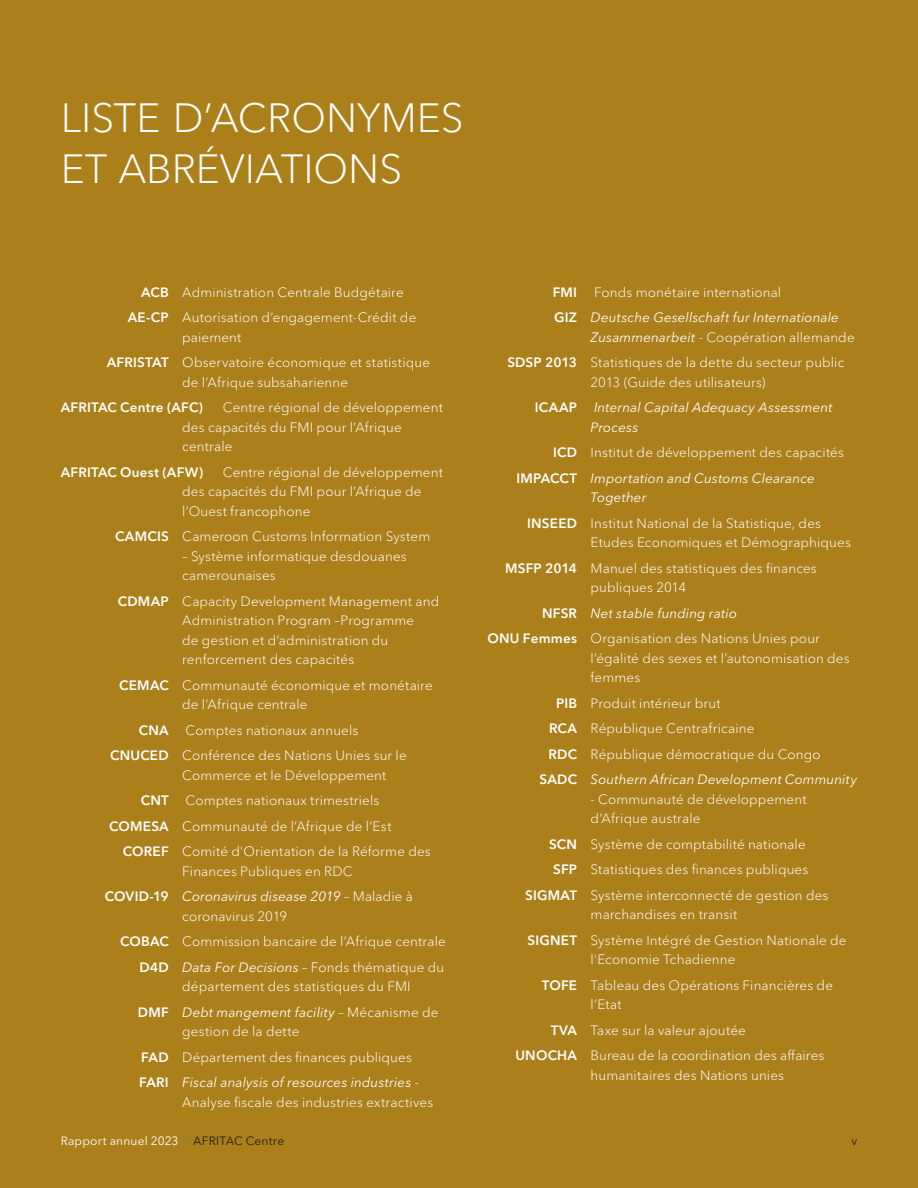
<style>
.page{position:relative;width:918px;height:1188px;background:#ab7f19}
.page>*{position:absolute;margin:0;border:0;box-sizing:border-box;transform-origin:0 0}
.t1{font:300 40.5px/51px "Avenir Next W1 G";color:#fff}
.t2{font:300 13.5px/25.5px "Avenir Next W1 G";letter-spacing:.01em;color:#fff}
.t3{font:italic 13.5px/25.5px "Avenir Next W1 G";letter-spacing:.01em;color:#fff}
.t4{font:600 13.5px "Avenir Next W1 G";letter-spacing:.015em;color:#fff}
.t5{font:12px "Avenir Next W1 G";letter-spacing:.015em;color:#fff}
.t6{font:12px "Avenir Next W1 G";color:#231f20}
.s1{font-weight:600}
.s2{font-weight:400;font-style:italic}
.s3{font-weight:600;font-style:normal}
.s4{font-weight:300;font-style:normal}
.s5{color:#808285}
.s6{color:#231f20}
</style>
<div class="page">
<h1 class="t1" style="left:61px;top:89px;width:405px">LISTE D’ACRONYMES<br>ET ABRÉVIATIONS</h1>
<p class="t2" style="left:128px;top:278px;width:290px;text-align:center"><span class="s1">ACB</span> Administration Centrale Budgétaire<br><span class="s1">AE-CP</span> Autorisation d’engagement-Crédit de</p>
<p class="t2" style="left:107px;top:323px;width:325px;text-indent:75px">paiement<br><span class="s1">AFRISTAT</span> Observatoire économique et statistique</p>
<p class="t2" style="left:182px;top:368px;width:167px">de l’Afrique subsaharienne</p>
<p class="t4" style="left:61px;top:397px;width:144px">AFRITAC Centre (AFC)</p>
<p class="t2" style="left:182px;top:396px;width:262px;line-height:19.5px;text-indent:40px">Centre régional de développement des capacités du FMI pour l’Afrique centrale</p>
<p class="t4" style="left:61px;top:461px;width:144px">AFRITAC Ouest (AFW)</p>
<p class="t2" style="left:182px;top:461px;width:262px;line-height:19.5px;text-indent:40px">Centre régional de développement des capacités du FMI pour l’Afrique de l’Ouest francophone</p>
<p class="t2" style="left:115px;top:522px;width:317px"><span class="s1">CAMCIS</span> Cameroon Customs Information System</p>
<p class="t2" style="left:182px;top:545px;width:226px;line-height:19.5px">– Système informatique desdouanes camerounaises</p>
<p class="t2" style="left:182px;top:590px;width:258px;line-height:19.5px;text-indent:-64px"><span class="s1">CDMAP</span> Capacity Development Management and Administration Program –Programme<br>de gestion et d’administration du renforcement des capacités</p>
<p class="t2" style="left:182px;top:674px;width:252px;line-height:19.5px;text-indent:-63px"><span class="s1">CEMAC</span> Communauté économique et monétaire de l’Afrique centrale</p>
<p class="t4" style="left:139px;top:719px;width:31px">CNA</p>
<p class="t2" style="left:110px;top:716px;width:298px;text-indent:75px">Comptes nationaux annuels<br><span class="s1">CNUCED</span> Conférence des Nations Unies sur le</p>
<p class="t2" style="left:182px;top:761px;width:206px">Commerce et le Développement</p>
<p class="t2" style="left:141px;top:786px;width:240px"><span class="s1">CNT</span> Comptes nationaux trimestriels</p>
<p class="t2" style="left:109px;top:812px;width:284px"><span class="s1">COMESA</span> Communauté de l’Afrique de l’Est</p>
<p class="t2" style="left:123px;top:837px;width:310px"><span class="s1">COREF</span> Comité d'Orientation de la Réforme des</p>
<p class="t2" style="left:105px;top:857px;width:310px;text-indent:77px">Finances Publiques en RDC<br><span class="s1">COVID-19</span> <span class="s2">Coronavirus disease 2019</span> – Maladie à</p>
<p class="t2" style="left:182px;top:902px;width:107px">coronavirus 2019</p>
<p class="t2" style="left:120px;top:927px;width:327px"><span class="s1">COBAC</span> Commission bancaire de l’Afrique centrale</p>
<p class="t2" style="left:140px;top:953px;width:306px"><span class="s1">D4D</span> <span class="s2">Data For Decisions</span> – Fonds thématique du</p>
<p class="t2" style="left:138px;top:972px;width:302px;text-indent:44px">département des statistiques du FMI<br><span class="s1">DMF</span> <span class="s2">Debt mangement facility</span> – Mécanisme de</p>
<p class="t2" style="left:139px;top:1017px;width:281px;text-indent:43px">gestion de la dette<br><span class="s1">FAD</span> Département des finances publiques<br><span class="s1">FARI</span> <span class="s2">Fiscal analysis of resources industries</span> -</p>
<p class="t2" style="left:182px;top:1088px;width:253px">Analyse fiscale des industries extractives</p>
<p class="t3" style="left:553px;top:278px;width:288px"><span class="s3">FMI</span> <span class="s4">Fonds monétaire international<br></span><span class="s3">GIZ</span> Deutsche Gesellschaft fur Internationale</p>
<p class="t2" style="left:507px;top:323px;width:349px;text-indent:83px"><span class="s2">Zusammenarbeit</span> - Coopération allemande<br><span class="s1">SDSP 2013</span> Statistiques de la dette du secteur public</p>
<p class="t3" style="left:535px;top:368px;width:299px;text-indent:56px"><span class="s4">2013 (Guide des utilisateurs)<br></span><span class="s3">ICAAP</span> Internal Capital Adequacy Assessment</p>
<p class="t3" style="left:591px;top:413px;width:49px">Process</p>
<p class="t2" style="left:553px;top:438px;width:292px"><span class="s1">ICD</span> Institut de développement des capacités</p>
<p class="t3" style="left:516px;top:464px;width:300px"><span class="s3">IMPACCT</span> Importation and Customs Clearance</p>
<p class="t2" style="left:527px;top:483px;width:295px;text-indent:63px"><span class="s2">Together<br></span><span class="s1">INSEED</span> Institut National de la Statistique, des</p>
<p class="t2" style="left:505px;top:528px;width:347px;text-indent:85px">Etudes Economiques et Démographiques<br><span class="s1">MSFP 2014</span> Manuel des statistiques des finances</p>
<p class="t2" style="left:591px;top:573px;width:97px">publiques 2014</p>
<p class="t3" style="left:542px;top:599px;width:196px"><span class="s3">NFSR</span> Net stable funding ratio</p>
<p class="t2" style="left:488px;top:624px;width:334px"><span class="s1">ONU Femmes</span> Organisation des Nations Unies pour</p>
<p class="t2" style="left:591px;top:647px;width:261px;line-height:19.5px">l’égalité des sexes et l’autonomisation des femmes</p>
<p class="t2" style="left:556px;top:689px;width:166px"><span class="s1">PIB</span> Produit intérieur brut</p>
<p class="t2" style="left:549px;top:714px;width:207px"><span class="s1">RCA</span> République Centrafricaine</p>
<p class="t2" style="left:549px;top:740px;width:274px"><span class="s1">RDC</span> République démocratique du Congo</p>
<p class="t3" style="left:540px;top:766px;width:319px"><span class="s3">SADC</span> Southern African Development Community</p>
<p class="t2" style="left:591px;top:788px;width:217px;line-height:19.5px">- Communauté de développement d’Afrique australe</p>
<p class="t2" style="left:525px;top:830px;width:305px;text-align:center"><span class="s1">SCN</span> Système de comptabilité nationale<br><span class="s1">SFP</span> Statistiques des finances publiques<br><span class="s1">SIGMAT</span> Système interconnecté de gestion des</p>
<p class="t2" style="left:528px;top:900px;width:320px;text-indent:63px">marchandises en transit<br><span class="s1">SIGNET</span> Système Intégré de Gestion Nationale de</p>
<p class="t2" style="left:542px;top:945px;width:293px;text-indent:49px">l'Economie Tchadienne<br><span class="s1">TOFE</span> Tableau des Opérations Financières de</p>
<p class="t2" style="left:591px;top:990px;width:33px">l’Etat</p>
<p class="t2" style="left:551px;top:1016px;width:197px"><span class="s1">TVA</span> Taxe sur la valeur ajoutée</p>
<p class="t2" style="left:515px;top:1041px;width:311px"><span class="s1">UNOCHA</span> Bureau de la coordination des affaires</p>
<p class="t2" style="left:591px;top:1061px;width:195px">humanitaires des Nations unies</p>
<p class="t5" style="left:61px;top:1131px;width:225px">Rapport annuel 2023 <span class="s5">|</span> <span class="s6">AFRITAC Centre</span></p>
<p class="t6" style="left:851px;top:1131px;width:7px">v</p>
</div>
